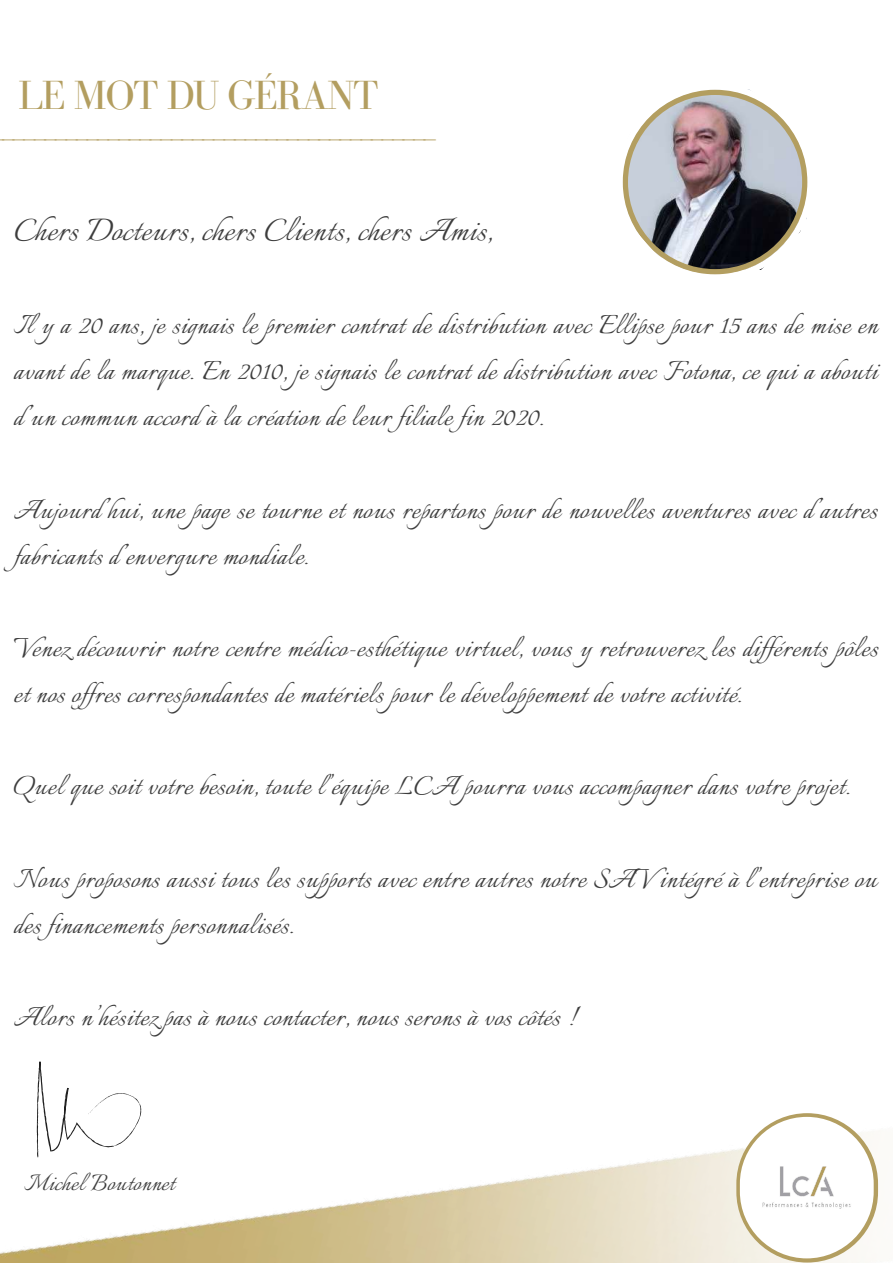
<style>
.page{position:relative;width:893px;height:1264px;background:#fff}
.page>*{position:absolute;margin:0;border:0;box-sizing:border-box;transform-origin:0 0}
.t1{font:42px "Bodoni FLF";letter-spacing:-.04em;color:#b39e60}
.t2{font:39px "Italianno";letter-spacing:.02em;color:#3d3d3d}
.t3{font:33px/46px "Italianno";letter-spacing:.02em;color:#3d3d3d}
.t4{font:28.5px "Italianno";letter-spacing:.02em;color:#3d3d3d}
</style>
<div class="page">
<svg style="left:622px;top:89px;width:186px;height:186px"></svg>
<img style="left:0;top:1061px;width:879px;height:201px">
<svg style="left:736px;top:1113px;width:142px;height:149px"></svg>
<div style="left:739px;top:1116px;width:134px;height:142px;background:#fff;border-radius:67px"></div>
<img style="left:745px;top:1126px;width:123px;height:122px">
<p class="t1" style="left:18px;top:73px;width:362px">LE MOT DU GÉRANT</p>
<p class="t1" style="left:2px;top:103px;width:435px">_________________________________________</p>
<p class="t2" style="left:14px;top:209px;width:480px">Chers Docteurs, chers Clients, chers Amis,</p>
<p class="t3" style="left:14px;top:304px;width:865px;text-align:justify">Il y a 20 ans, je signais le premier contrat de distribution avec Ellipse pour 15 ans de mise en avant de la marque. En 2010, je signais le contrat de distribution avec Fotona, ce qui a abouti d’un commun accord à la création de leur filiale fin 2020.</p>
<p class="t3" style="left:14px;top:489px;width:865px">Aujourd’hui, une page se tourne et nous repartons pour de nouvelles aventures avec d’autres fabricants d’envergure mondiale.</p>
<p class="t3" style="left:14px;top:627px;width:865px">Venez découvrir notre centre médico-esthétique virtuel, vous y retrouverez les diférents pôles et nos ofres correspondantes de matériels pour le dévelop ement de votre activité.</p>
<p class="t3" style="left:14px;top:765px;width:838px">Quel que soit votre besoin, toute l’équipe LCA pourra vous accompagner dans votre projet.</p>
<p class="t3" style="left:14px;top:857px;width:864px">Nous proposons aussi tous les sup orts avec entre autres notre SAV intégré à l’entreprise ou des financements personnalisés.</p>
<p class="t3" style="left:14px;top:996px;width:564px">Alors n’hésitez pas à nous contacter, nous serons à vos côtés !</p>
<p class="t4" style="left:25px;top:1167px;width:152px">Michel Boutonnet</p>
</div>
